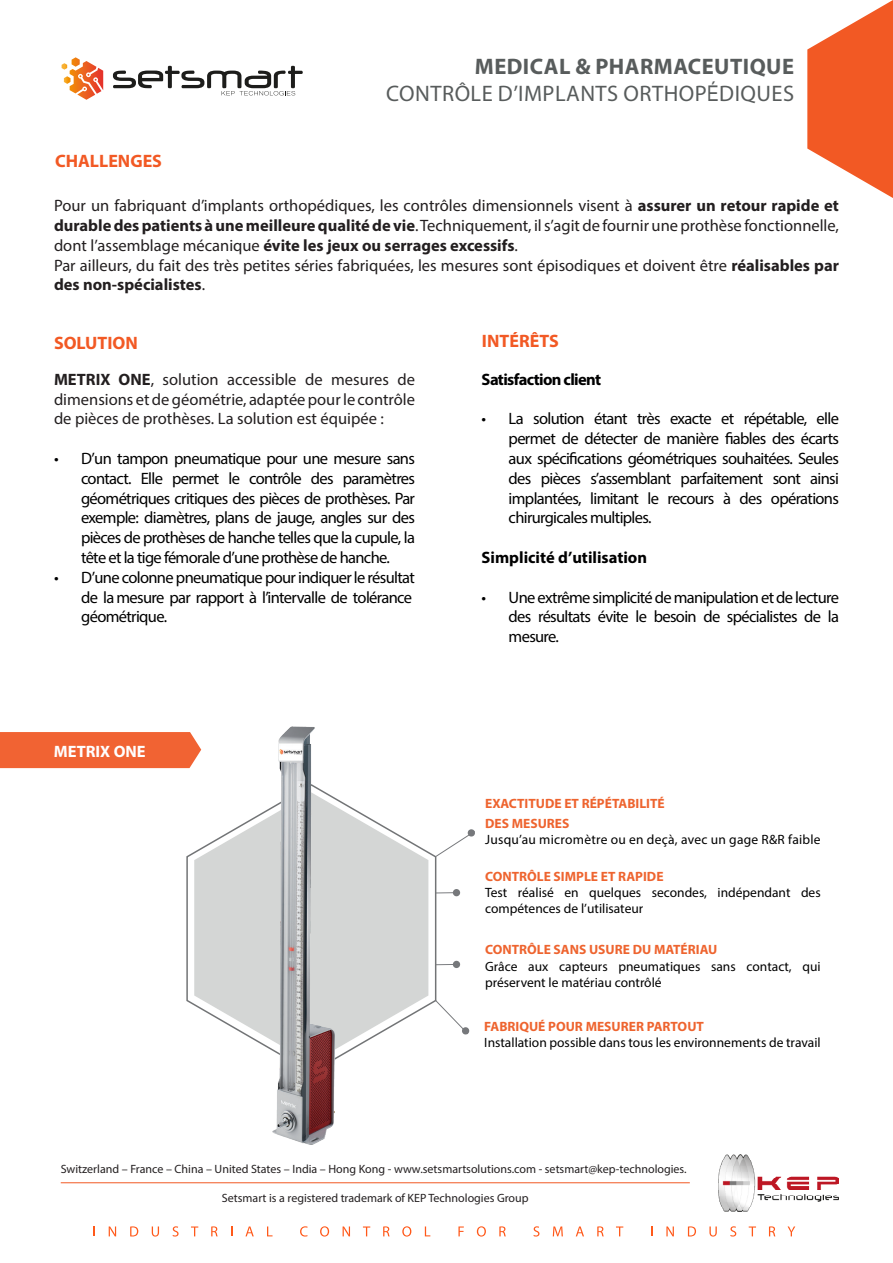
<style>
.page{position:relative;width:893px;height:1263px;background:#fff}
.page>*{position:absolute;margin:0;border:0;box-sizing:border-box;transform-origin:0 0}
.t1{font:22.5px "Myriad Pro";letter-spacing:.02em;color:#585c5c}
.t2{font:700 22.5px "Myriad Pro";letter-spacing:.02em;color:#585c5c}
.t3{font:700 18px "Myriad Pro";color:#f25924}
.t4{font:16.5px/19.8px "Myriad Pro";letter-spacing:-.04em;color:#000001;text-align:justify}
.t5{font:16.5px/19.8px "Myriad Pro";color:#231f20;text-align:justify}
.t6{font:700 16.5px "Myriad Pro";letter-spacing:-.005em;color:#000001}
.t7{font:700 16.5px "Myriad Pro";letter-spacing:-.04em;color:#000001}
.t8{font:700 16.5px "Myriad Pro";color:#fff}
.t9{font:13.5px/16.2px "Myriad Pro";color:#000001}
.t10{font:700 13.5px "Myriad Pro";color:#ee642f}
.t11{font:13.5px "Myriad Pro";letter-spacing:.02em;color:#000001}
.t12{font:12px "Myriad Pro";color:#231f20}
.s1{font-family:"Arial";font-size:21.6px}
.s2{font-weight:700}
</style>
<div class="page">
<svg style="left:113px;top:66px;width:190px;height:29px"></svg>
<svg style="left:62px;top:57px;width:41px;height:43px"></svg>
<img style="left:718px;top:1154px;width:121px;height:57px">
<hr style="left:61px;top:1182px;width:629px;height:1px;background:#f25924">
<svg style="left:807px;top:0;width:86px;height:198px"></svg>
<svg style="left:93px;top:1226px;width:2px;height:10px"></svg>
<svg style="left:109px;top:1226px;width:7px;height:10px"></svg>
<svg style="left:130px;top:1226px;width:8px;height:10px"></svg>
<svg style="left:152px;top:1226px;width:7px;height:10px"></svg>
<svg style="left:173px;top:1226px;width:6px;height:10px"></svg>
<svg style="left:191px;top:1226px;width:7px;height:10px"></svg>
<svg style="left:211px;top:1226px;width:7px;height:10px"></svg>
<svg style="left:245px;top:1226px;width:9px;height:10px"></svg>
<svg style="left:267px;top:1226px;width:6px;height:10px"></svg>
<svg style="left:300px;top:1226px;width:8px;height:10px"></svg>
<svg style="left:320px;top:1226px;width:9px;height:10px"></svg>
<svg style="left:343px;top:1226px;width:7px;height:10px"></svg>
<svg style="left:363px;top:1226px;width:7px;height:10px"></svg>
<svg style="left:383px;top:1226px;width:7px;height:10px"></svg>
<svg style="left:402px;top:1226px;width:9px;height:10px"></svg>
<svg style="left:425px;top:1226px;width:5px;height:10px"></svg>
<svg style="left:458px;top:1226px;width:6px;height:10px"></svg>
<svg style="left:477px;top:1226px;width:9px;height:10px"></svg>
<svg style="left:499px;top:1226px;width:7px;height:10px"></svg>
<svg style="left:533px;top:1226px;width:6px;height:10px"></svg>
<svg style="left:553px;top:1226px;width:10px;height:10px"></svg>
<svg style="left:576px;top:1226px;width:8px;height:10px"></svg>
<svg style="left:597px;top:1226px;width:7px;height:10px"></svg>
<svg style="left:616px;top:1226px;width:7px;height:10px"></svg>
<svg style="left:666px;top:1226px;width:8px;height:10px"></svg>
<svg style="left:688px;top:1226px;width:8px;height:10px"></svg>
<svg style="left:709px;top:1226px;width:8px;height:10px"></svg>
<svg style="left:730px;top:1226px;width:6px;height:10px"></svg>
<svg style="left:749px;top:1226px;width:7px;height:10px"></svg>
<svg style="left:769px;top:1226px;width:6px;height:10px"></svg>
<svg style="left:787px;top:1226px;width:8px;height:10px"></svg>
<svg style="left:186px;top:798px;width:251px;height:262px"></svg>
<svg style="left:436px;top:964px;width:17px;height:1px"></svg>
<div style="left:453px;top:961px;width:7px;height:7px;background:#76787b;border-radius:50%"></div>
<svg style="left:436px;top:1000px;width:34px;height:35px"></svg>
<svg style="left:436px;top:892px;width:17px;height:1px"></svg>
<div style="left:453px;top:889px;width:7px;height:7px;background:#76787b;border-radius:50%"></div>
<div style="left:0;top:732px;width:201px;height:36px;background:#f16333"></div>
<img style="left:272px;top:726px;width:63px;height:419px">
<svg style="left:436px;top:829px;width:39px;height:28px"></svg>
<p class="t3" style="left:55px;top:150px;width:108px">CHALLENGES</p>
<p class="t2" style="left:475px;top:51px;width:321px">MEDICAL &amp; PHARMACEUTIQUE</p>
<p class="t1" style="left:386px;top:79px;width:409px">CONTRÔLE D’IMPLANTS ORTHOP<span class="s1">É</span> DIQUES</p>
<p class="t5" style="left:54px;top:195px;width:786px">Pour un fabriquant d’implants orthopédiques, les contrôles dimensionnels visent à <span class="s2">assurer un retour rapide et durable des patients à une meilleure qualité de vie</span>. Techniquement, il s’agit de fournir une prothèse fonctionnelle, dont l’assemblage mécanique <span class="s2">évite les jeux ou serrages excessifs</span>.</p>
<p class="t5" style="left:54px;top:255px;width:786px">Par ailleurs, du fait des très petites séries fabriquées, les mesures sont épisodiques et doivent être <span class="s2">réalisables par des non-spécialistes</span>.</p>
<p class="t3" style="left:54px;top:331px;width:85px">SOLUTION</p>
<p class="t5" style="left:54px;top:369px;width:362px"><span class="s2">METRIX ONE</span>, solution accessible de mesures de dimensions et de géométrie, adaptée pour le contrôle de pièces de prothèses. La solution est équipée :</p>
<p class="t4" style="left:81px;top:448px;width:336px;text-indent:-27px">• D’un tampon pneumatique pour une mesure sans contact. Elle permet le contrôle des paramètres géométriques critiques des pièces de prothèses. Par exemple: diamètres, plans de jauge, angles sur des pièces de prothèses de hanche telles que la cupule, la tête et la tige fémorale d’une prothèse de hanche.</p>
<p class="t4" style="left:81px;top:567px;width:335px;text-align:left;text-indent:-27px">• D’une colonne pneumatique pour indiquer le résultat de la mesure par rapport à l’intervalle de tolérance géométrique.</p>
<p class="t8" style="left:54px;top:741px;width:93px">METRIX ONE</p>
<p class="t3" style="left:482px;top:329px;width:78px">INTÉRÊTS</p>
<p class="t7" style="left:482px;top:368px;width:121px">Satisfaction client</p>
<p class="t4" style="left:509px;top:409px;width:332px;text-indent:-27px">• La solution étant très exacte et répétable, elle permet de détecter de manière fiables des écarts aux spécifications géométriques souhaitées. Seules des pièces s’assemblant parfaitement sont ainsi implantées, limitant le recours à des opérations chirurgicales multiples.</p>
<p class="t6" style="left:482px;top:547px;width:167px">Simplicité d’utilisation</p>
<p class="t4" style="left:509px;top:587px;width:332px;text-indent:-27px">• Une extrême simplicité de manipulation et de lecture des résultats évite le besoin de spécialistes de la mesure.</p>
<p class="t10" style="left:485px;top:795px;width:181px">EXACTITUDE ET RÉPÉTABILITÉ</p>
<p class="t10" style="left:485px;top:815px;width:86px">DES MESURES</p>
<p class="t11" style="left:485px;top:831px;width:337px">Jusqu’au micromètre ou en deçà, avec un gage R&amp;R faible</p>
<p class="t10" style="left:485px;top:867px;width:180px">CONTRÔLE SIMPLE ET RAPIDE</p>
<p class="t9" style="left:485px;top:884px;width:337px">Test réalisé en quelques secondes, indépendant des compétences de l’utilisateur</p>
<p class="t10" style="left:485px;top:941px;width:234px">CONTRÔLE SANS USURE DU MATÉRIAU</p>
<p class="t9" style="left:485px;top:958px;width:337px">Grâce aux capteurs pneumatiques sans contact, qui préservent le matériau contrôlé</p>
<p class="t10" style="left:484px;top:1017px;width:221px">FABRIQUÉ POUR MESURER PARTOUT</p>
<p class="t9" style="left:484px;top:1034px;width:338px">Installation possible dans tous les environnements de travail</p>
<p class="t12" style="left:61px;top:1162px;width:627px">Switzerland – France – China – United States – India – Hong Kong - www.setsmartsolutions.com - setsmart@kep-technologies.</p>
<p class="t12" style="left:222px;top:1191px;width:308px">Setsmart is a registered trademark of KEP Technologies Group</p>
</div>
